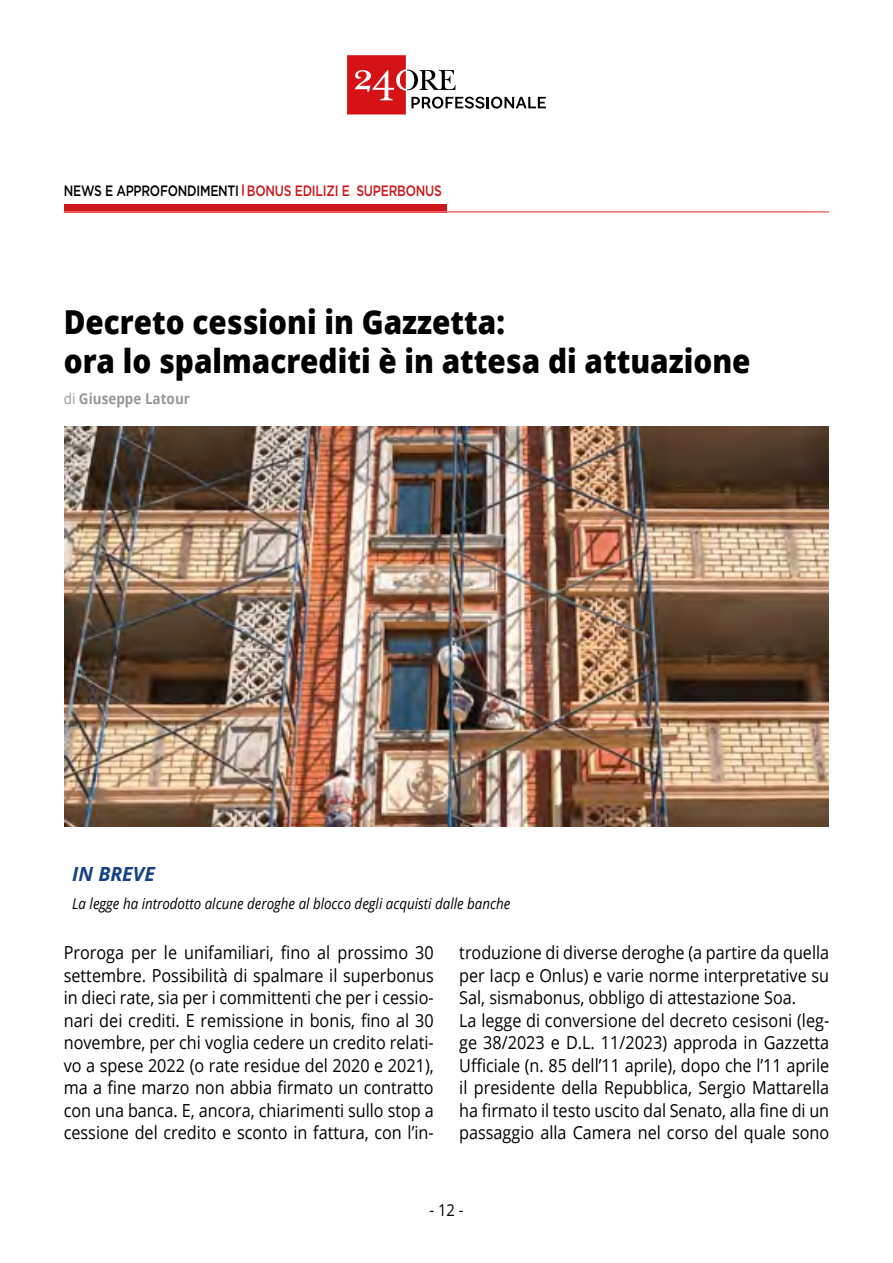
<style>
.page{position:relative;width:893px;height:1263px;background:#fff}
.page>*{position:absolute;margin:0;border:0;box-sizing:border-box;transform-origin:0 0}
.t1{font:800 33px/39.6px "Open Sans";color:#000;scale:.9 1}
.t2{font:italic 700 19.5px "Open Sans";color:#154284}
.t3{font:18px/22.5px "Open Sans";color:#000;text-align:justify;scale:.9 1}
.t4{font:16.5px "Open Sans";color:#000;scale:.9 1}
.t5{font:italic 15px "Open Sans";color:#000;scale:.89 1}
.t6{font:500 15px "Gotham";letter-spacing:-.02em;color:#cd171a;scale:.81 1}
.t7{font:700 15px "Open Sans";color:#97989a;scale:.9 1}
.s1{color:#000}
.s2{font-weight:400}
</style>
<div class="page">
<div style="left:64px;top:204px;width:382px;height:9px;background:#cd171a"></div>
<hr style="left:64px;top:211px;width:765px;height:2px;background:#ed7369">
<svg style="left:347px;top:55px;width:199px;height:59px"></svg>
<svg style="left:242px;top:184px;width:2px;height:12px"></svg>
<img style="left:64px;top:426px;width:765px;height:400px">
<p class="t6" style="left:64px;top:180px;width:468px"><span class="s1">NEWS E APPROFONDIMENTI</span> BONUS EDILIZI E SUPERBONUS</p>
<h1 class="t1" style="left:64px;top:300px;width:765px">Decreto cessioni in Gazzetta:<br>ora lo spalmacrediti è in attesa di attuazione</h1>
<p class="t7" style="left:64px;top:388px;width:142px"><span class="s2">di</span> Giuseppe Latour</p>
<p class="t2" style="left:72px;top:860px;width:84px">IN BREVE</p>
<p class="t5" style="left:72px;top:893px;width:494px">La legge ha introdotto alcune deroghe al blocco degli acquisti dalle banche</p>
<p class="t3" style="left:64px;top:941px;width:413px">Proroga per le unifamiliari, fino al prossimo 30 settembre. Possibilità di spalmare il superbonus in dieci rate, sia per i committenti che per i cessio&shy;nari dei crediti. E remissione in bonis, fino al 30 novembre, per chi voglia cedere un credito relati&shy;vo a spese 2022 (o rate residue del 2020 e 2021), ma a fine marzo non abbia firmato un contratto con una banca. E, ancora, chiarimenti sullo stop a cessione del credito e sconto in fattura, con l’in-</p>
<p class="t3" style="left:459px;top:941px;width:413px;text-align:left">troduzione di diverse deroghe (a partire da quella per Iacp e Onlus) e varie norme interpretative su Sal, sismabonus, obbligo di attestazione Soa.<br>La legge di conversione del decreto cesisoni (leg&shy;ge 38/2023 e D.L. 11/2023) approda in Gazzetta Ufficiale (n. 85 dell’11 aprile), dopo che l’11 aprile il presidente della Repubblica, Sergio Mattarella ha firmato il testo uscito dal Senato, alla fine di un passaggio alla Camera nel corso del quale sono</p>
<p class="t4" style="left:429px;top:1199px;width:40px">- 12 -</p>
</div>
